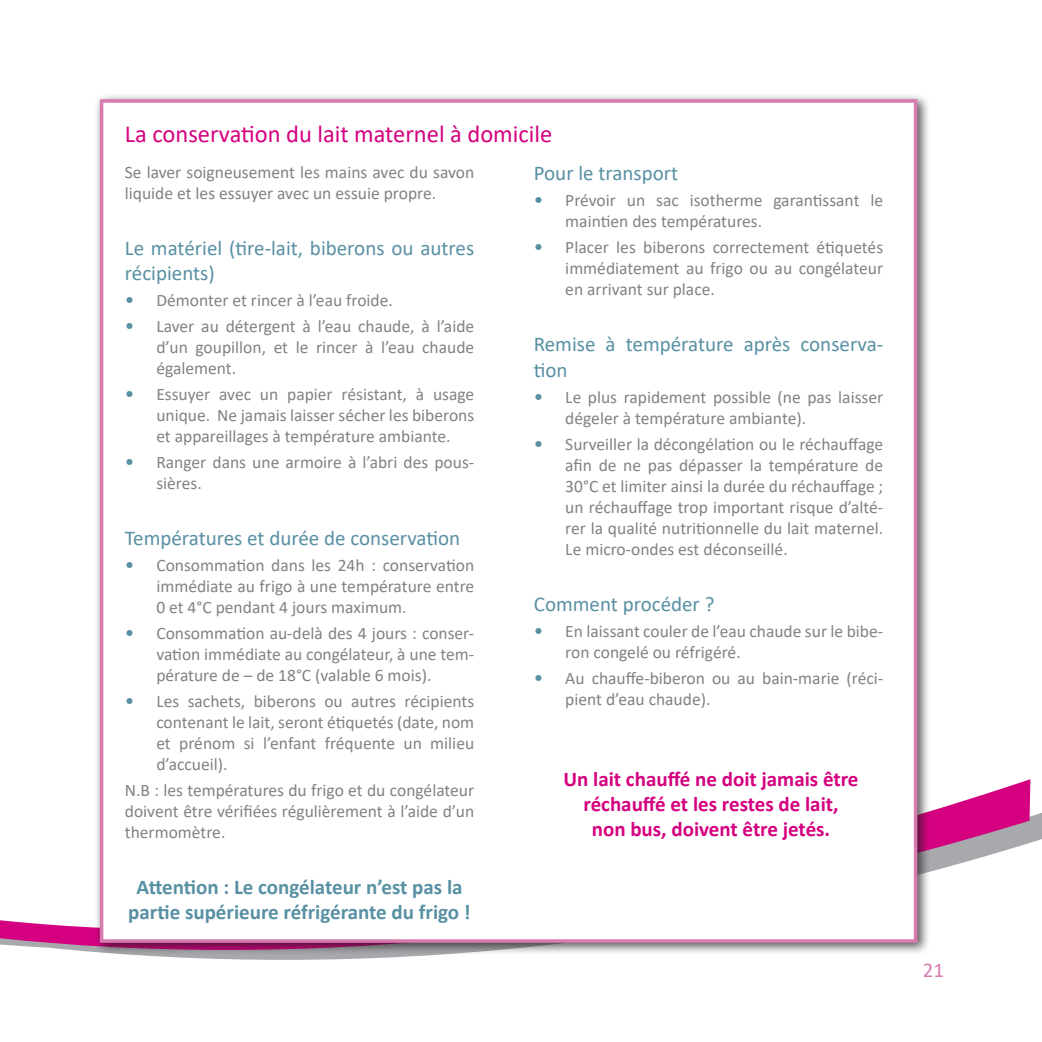
<style>
.page{position:relative;width:1042px;height:1042px;background:#fff}
.page>*{position:absolute;margin:0;border:0;box-sizing:border-box;transform-origin:0 0}
.t1{font:24.5px "Calibri";color:#d4007f}
.t2{font:21px/25.2px "Calibri";color:#5890a3}
.t3{font:700 21px/25.2px "Calibri";color:#d4007f;text-align:center}
.t4{font:700 21px/25.2px "Calibri";color:#5890a3;text-align:center}
.t5{font:21px "Calibri";color:#d87caf}
.t6{font:17.5px/21px "Calibri";color:#808285;text-align:justify}
.s1{font-size:19.25px;color:#5890a3}
</style>
<div class="page">
<svg style="left:0;top:779px;width:1039px;height:181px"></svg>
<div style="left:94px;top:93px;width:836px;height:863px;background:#231f20;opacity:.75"></div>
<div style="left:100px;top:99px;width:817px;height:844px;background:#fff;border:4px solid #d87caf"></div>
<p class="t1" style="left:125px;top:117px;width:429px">La conservation du lait maternel à domicile</p>
<p class="t6" style="left:125px;top:161px;width:351px">Se laver soigneusement les mains avec du savon liquide et les essuyer avec un essuie propre.</p>
<p class="t2" style="left:125px;top:235px;width:351px">Le matériel (tire-lait, biberons ou autres récipients)</p>
<p class="t6" style="left:125px;top:289px;width:269px"><span class="s1">•</span> Démonter et rincer à l’eau froide.</p>
<p class="t6" style="left:156px;top:315px;width:319px;text-indent:-32px"><span class="s1">•</span> Laver au détergent à l’eau chaude, à l’aide d’un goupillon, et le rincer à l’eau chaude également.</p>
<p class="t6" style="left:156px;top:383px;width:319px;text-indent:-32px"><span class="s1">•</span> Essuyer avec un papier résistant, à usage unique. Ne jamais laisser sécher les biberons et appareillages à température ambiante.</p>
<p class="t6" style="left:156px;top:451px;width:319px;text-indent:-32px"><span class="s1">•</span> Ranger dans une armoire à l’abri des pous&shy;sières.</p>
<p class="t2" style="left:125px;top:525px;width:337px">Températures et durée de conservation</p>
<p class="t6" style="left:156px;top:554px;width:319px;text-indent:-32px"><span class="s1">•</span> Consommation dans les 24h : conservation immédiate au frigo à une température entre 0 et 4°C pendant 4 jours maximum.</p>
<p class="t6" style="left:156px;top:622px;width:319px;text-indent:-32px"><span class="s1">•</span> Consommation au-delà des 4 jours : conser&shy;vation immédiate au congélateur, à une tem&shy;pérature de – de 18°C (valable 6 mois).</p>
<p class="t6" style="left:156px;top:690px;width:319px;text-indent:-32px"><span class="s1">•</span> Les sachets, biberons ou autres récipients contenant le lait, seront étiquetés (date, nom et prénom si l’enfant fréquente un milieu d’accueil).</p>
<p class="t6" style="left:125px;top:779px;width:351px">N.B : les températures du frigo et du congélateur doivent être vérifiées régulièrement à l’aide d’un thermomètre.</p>
<p class="t4" style="left:128px;top:874px;width:344px">Attention : Le congélateur n’est pas la partie supérieure réfrigérante du frigo !</p>
<p class="t2" style="left:534px;top:160px;width:146px">Pour le transport</p>
<p class="t6" style="left:565px;top:189px;width:319px;text-indent:-32px"><span class="s1">•</span> Prévoir un sac isotherme garantissant le maintien des températures.</p>
<p class="t6" style="left:565px;top:236px;width:319px;text-indent:-32px"><span class="s1">•</span> Placer les biberons correctement étiquetés immédiatement au frigo ou au congélateur en arrivant sur place.</p>
<p class="t2" style="left:534px;top:331px;width:351px">Remise à température après conserva&shy;tion</p>
<p class="t6" style="left:565px;top:386px;width:319px;text-indent:-32px"><span class="s1">•</span> Le plus rapidement possible (ne pas laisser dégeler à température ambiante).</p>
<p class="t6" style="left:565px;top:433px;width:319px;text-indent:-32px"><span class="s1">•</span> Surveiller la décongélation ou le réchauffage afin de ne pas dépasser la température de 30°C et limiter ainsi la durée du réchauffage ; un réchauffage trop important risque d’alté&shy;rer la qualité nutritionnelle du lait maternel.<br>Le micro-ondes est déconseillé.</p>
<p class="t2" style="left:534px;top:590px;width:182px">Comment procéder ?</p>
<p class="t6" style="left:565px;top:620px;width:319px;text-indent:-32px"><span class="s1">•</span> En laissant couler de l’eau chaude sur le bibe&shy;ron congelé ou réfrigéré.</p>
<p class="t6" style="left:565px;top:667px;width:319px;text-indent:-32px"><span class="s1">•</span> Au chauffe-biberon ou au bain-marie (réci&shy;pient d’eau chaude).</p>
<p class="t3" style="left:563px;top:766px;width:296px">Un lait chauffé ne doit jamais être réchauffé et les restes de lait,<br>non bus, doivent être jetés.</p>
<p class="t5" style="left:922px;top:955px;width:23px">21</p>
</div>
